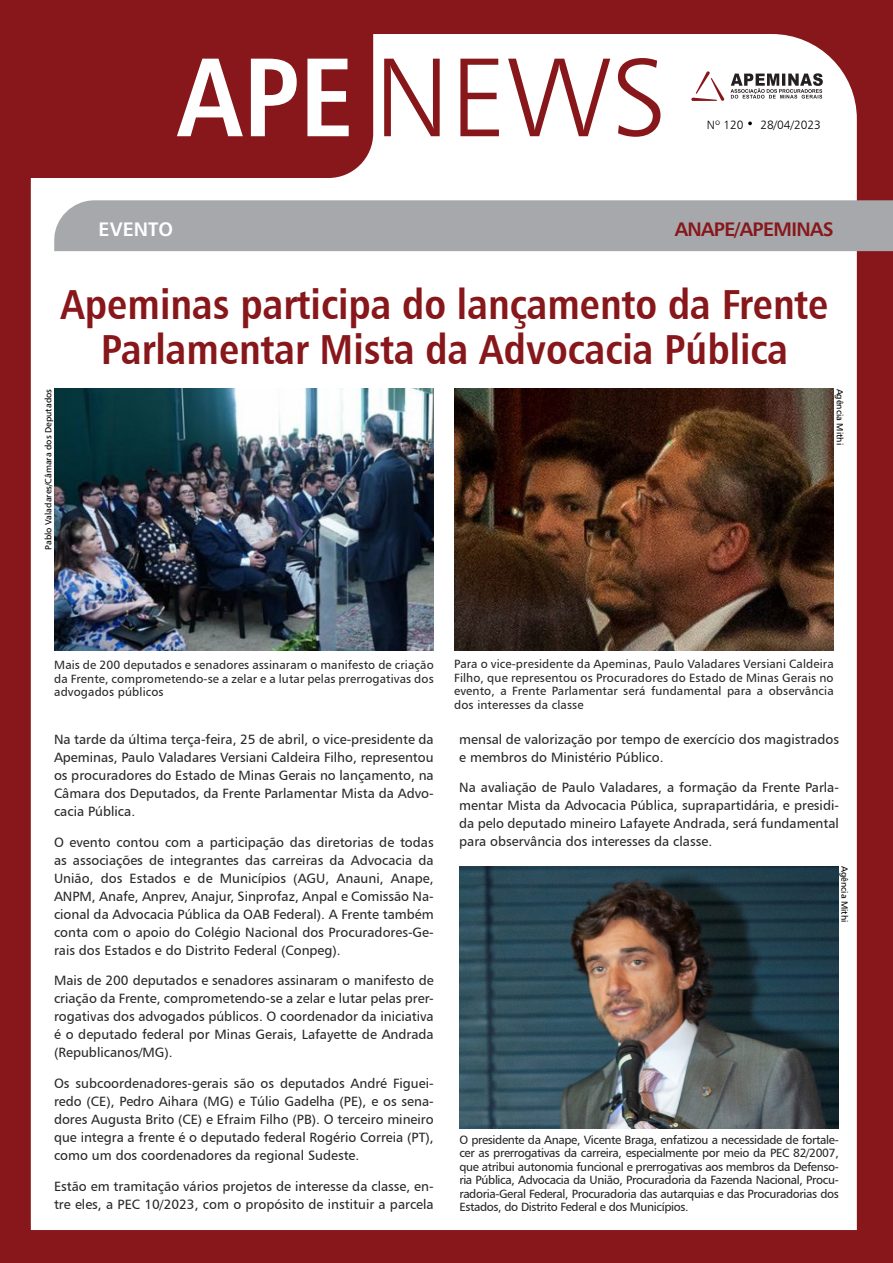
<style>
.page{position:relative;width:893px;height:1263px;background:#87171a}
.page>*{position:absolute;margin:0;border:0;box-sizing:border-box;transform-origin:0 0}
.t1{font:111.75px "Humanist 777 BT Light B";color:#87171a}
.t2{font:42px/45px "Humanist 777 BT Bold Condensed B";color:#87171a;text-align:center}
.t3{font:19.5px "Humanist 777 BT Bold B";letter-spacing:-.03em;color:#87171a}
.t4{font:19.5px "Humanist 777 BT Bold B";color:#fff}
.t5{font:13.5px/18px "Humanist 777 BT Roman B";color:#282827;text-align:justify}
.t6{font:12px/13.5px "Humanist 777 BT Roman B";letter-spacing:.01em;color:#282827;text-align:justify}
.t7{font:12px "Humanist 777 BT Light B";color:#241f21}
.t8{font:12px "Humanist 777 BT Light B";color:#000}
.t9{font:9px "Humanist 777 BT Roman B";color:#000}
.s1{font-family:"Humanist 777 BT Bold Condensed B";color:#fff}
</style>
<div class="page">
<div style="left:31px;top:34px;width:826px;height:1196px;background:#fff"></div>
<svg style="left:31px;top:34px;width:342px;height:144px"></svg>
<svg style="left:691px;top:71px;width:33px;height:30px"></svg>
<svg style="left:730px;top:73px;width:93px;height:26px;background:#a9a7a8"></svg>
<div style="left:702px;top:113px;width:132px;height:13px;background:#fff"></div>
<svg style="left:748px;top:121px;width:4px;height:4px"></svg>
<div style="left:54px;top:200px;width:839px;height:51px;background:#a6a8ab"></div>
<img style="left:54px;top:389px;width:380px;height:262px">
<img style="left:454px;top:389px;width:380px;height:262px">
<img style="left:459px;top:866px;width:380px;height:262px">
<h1 class="t1" style="left:177px;top:29px;width:491px"><span class="s1">APE</span> NEWS</h1>
<p class="t7" style="left:707px;top:113px;width:118px">N 112 • 03/03/2023</p>
<p class="t8" style="left:707px;top:117px;width:38px">Nº 120</p>
<p class="t8" style="left:760px;top:117px;width:62px">28/04/2023</p>
<h3 class="t4" style="left:99px;top:216px;width:76px">EVENTO</h3>
<h3 class="t3" style="left:675px;top:216px;width:161px">ANAPE/APEMINAS</h3>
<h2 class="t2" style="left:60px;top:281px;width:770px">Apeminas participa do lançamento da Frente<br>Parlamentar Mista da Advocacia Pública</h2>
<p class="t9" style="left:43px;top:550px;width:162px;rotate:-90deg">Pablo Valadares/Câmara dos Deputados</p>
<p class="t9" style="left:846px;top:388px;width:58px;rotate:90deg">Agência Mithi</p>
<p class="t6" style="left:54px;top:658px;width:381px">Mais de 200 deputados e senadores assinaram o manifesto de criação da Frente, comprometendo-se a zelar e a lutar pelas prerrogativas dos advogados públicos</p>
<p class="t6" style="left:454px;top:657px;width:381px">Para o vice-presidente da Apeminas, Paulo Valadares Versiani Caldeira Filho, que representou os Procuradores do Estado de Minas Gerais no evento, a Frente Parlamentar será fundamental para a observância dos interesses da classe</p>
<p class="t5" style="left:54px;top:730px;width:381px">Na tarde da última terça-feira, 25 de abril, o vice-presidente da Apeminas, Paulo Valadares Versiani Caldeira Filho, representou os procuradores do Estado de Minas Gerais no lançamento, na Câmara dos Deputados, da Frente Parlamentar Mista da Advo&shy;cacia Pública.</p>
<p class="t5" style="left:54px;top:833px;width:381px">O evento contou com a participação das diretorias de todas as associações de integrantes das carreiras da Advocacia da União, dos Estados e de Municípios (AGU, Anauni, Anape, ANPM, Anafe, Anprev, Anajur, Sinprofaz, Anpal e Comissão Na&shy;cional da Advocacia Pública da OAB Federal). A Frente também conta com o apoio do Colégio Nacional dos Procuradores-Ge&shy;rais dos Estados e do Distrito Federal (Conpeg).</p>
<p class="t5" style="left:54px;top:971px;width:381px">Mais de 200 deputados e senadores assinaram o manifesto de criação da Frente, comprometendo-se a zelar e lutar pelas prer&shy;rogativas dos advogados públicos. O coordenador da iniciativa é o deputado federal por Minas Gerais, Lafayette de Andrada (Republicanos/MG).</p>
<p class="t5" style="left:54px;top:1074px;width:381px">Os subcoordenadores-gerais são os deputados André Figuei&shy;redo (CE), Pedro Aihara (MG) e Túlio Gadelha (PE), e os sena&shy;dores Augusta Brito (CE) e Efraim Filho (PB). O terceiro mineiro que integra a frente é o deputado federal Rogério Correia (PT), como um dos coordenadores da regional Sudeste.</p>
<p class="t5" style="left:54px;top:1177px;width:381px">Estão em tramitação vários projetos de interesse da classe, en&shy;tre eles, a PEC 10/2023, com o propósito de instituir a parcela</p>
<p class="t5" style="left:459px;top:730px;width:381px">mensal de valorização por tempo de exercício dos magistrados e membros do Ministério Público.</p>
<p class="t5" style="left:459px;top:778px;width:381px">Na avaliação de Paulo Valadares, a formação da Frente Parla&shy;mentar Mista da Advocacia Pública, suprapartidária, e presidi&shy;da pelo deputado mineiro Lafayete Andrada, será fundamental para observância dos interesses da classe.</p>
<p class="t9" style="left:850px;top:866px;width:58px;rotate:90deg">Agência Mithi</p>
<p class="t6" style="left:459px;top:1132px;width:381px">O presidente da Anape, Vicente Braga, enfatizou a necessidade de fortale&shy;cer as prerrogativas da carreira, especialmente por meio da PEC 82/2007, que atribui autonomia funcional e prerrogativas aos membros da Defenso&shy;ria Pública, Advocacia da União, Procuradoria da Fazenda Nacional, Procu&shy;radoria-Geral Federal, Procuradoria das autarquias e das Procuradorias dos Estados, do Distrito Federal e dos Municípios.</p>
</div>
